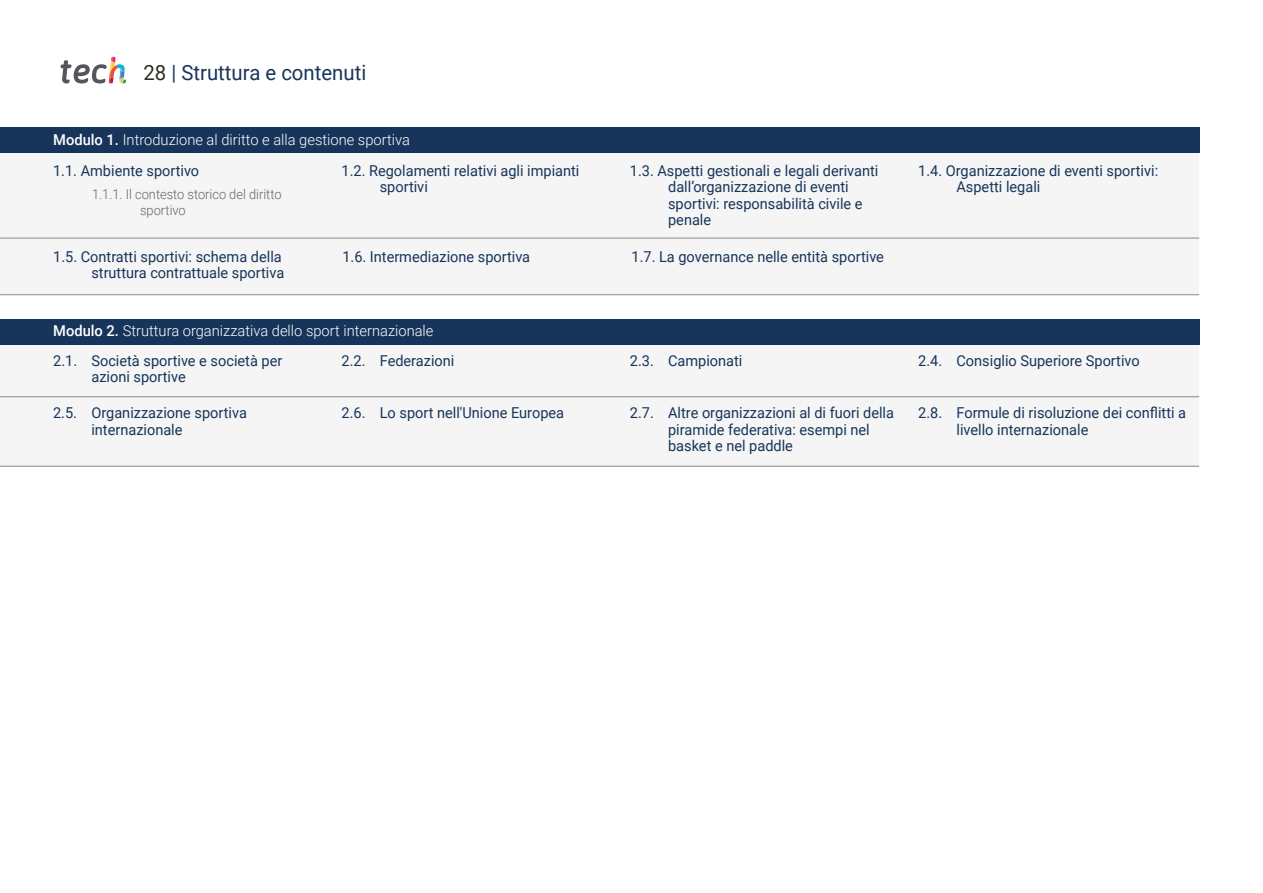
<style>
.page{position:relative;width:1263px;height:893px;background:#fff}
.page>*{position:absolute;margin:0;border:0;box-sizing:border-box;transform-origin:0 0}
.t1{font:21px "Roboto";color:#1a355c}
.t2{font:15px/16.5px "Roboto";color:#17355b}
.t3{font:300 15px "Roboto";color:#fff}
.t4{font:300 13.5px/16.5px "Roboto";color:#61646a;scale:.95 1}
.s1{color:#312e20}
.s2{font-weight:500}
</style>
<div class="page">
<svg style="left:61px;top:57px;width:65px;height:27px"></svg>
<div style="left:0;top:128px;width:1199px;height:167px;background:#f4f5f4"></div>
<div style="left:0;top:319px;width:1199px;height:147px;background:#f4f5f4"></div>
<div style="left:0;top:128px;width:1199px;height:25px;background:#17355b"></div>
<div style="left:0;top:319px;width:1199px;height:25px;background:#17355b"></div>
<hr style="left:0;top:238px;width:1199px;height:1px;background:#878a8e">
<hr style="left:0;top:294px;width:1199px;height:1px;background:#878a8e">
<hr style="left:0;top:396px;width:1199px;height:1px;background:#878a8e">
<hr style="left:0;top:466px;width:1199px;height:1px;background:#878a8e">
<h1 class="t1" style="left:144px;top:57px;width:224px"><span class="s1">28</span> | Struttura e contenuti</h1>
<p class="t3" style="left:53px;top:129px;width:358px"><span class="s2">Modulo 1.</span> Introduzione al diritto e alla gestione sportiva</p>
<p class="t2" style="left:53px;top:162px;width:148px">1.1. Ambiente sportivo</p>
<p class="t4" style="left:140px;top:185px;width:150px;text-indent:-48px">1.1.1. Il contesto storico del diritto sportivo</p>
<p class="t2" style="left:380px;top:162px;width:201px;text-indent:-38px">1.2. Regolamenti relativi agli impianti sportivi</p>
<p class="t2" style="left:668px;top:162px;width:212px;text-indent:-38px">1.3. Aspetti gestionali e legali derivanti dall’organizzazione di eventi sportivi: responsabilità civile e penale</p>
<p class="t2" style="left:956px;top:162px;width:203px;text-indent:-38px">1.4. Organizzazione di eventi sportivi:<br>Aspetti legali</p>
<p class="t2" style="left:53px;top:248px;width:233px;text-align:right">1.5. Contratti sportivi: schema della struttura contrattuale sportiva</p>
<p class="t2" style="left:342px;top:248px;width:189px">1.6. Intermediazione sportiva</p>
<p class="t2" style="left:631px;top:248px;width:254px">1.7. La governance nelle entità sportive</p>
<p class="t3" style="left:53px;top:321px;width:382px"><span class="s2">Modulo 2.</span> Struttura organizzativa dello sport internazionale</p>
<p class="t2" style="left:91px;top:352px;width:192px;text-indent:-38px">2.1. Società sportive e società per azioni sportive</p>
<p class="t2" style="left:341px;top:352px;width:114px">2.2. Federazioni</p>
<p class="t2" style="left:630px;top:352px;width:114px">2.3. Campionati</p>
<p class="t2" style="left:918px;top:352px;width:223px">2.4. Consiglio Superiore Sportivo</p>
<p class="t2" style="left:91px;top:404px;width:157px;text-indent:-38px">2.5. Organizzazione sportiva internazionale</p>
<p class="t2" style="left:341px;top:404px;width:224px">2.6. Lo sport nell'Unione Europea</p>
<p class="t2" style="left:668px;top:404px;width:227px;text-indent:-38px">2.7. Altre organizzazioni al di fuori della piramide federativa: esempi nel basket e nel paddle</p>
<p class="t2" style="left:956px;top:404px;width:231px;text-indent:-38px">2.8. Formule di risoluzione dei conflitti a livello internazionale</p>
</div>
